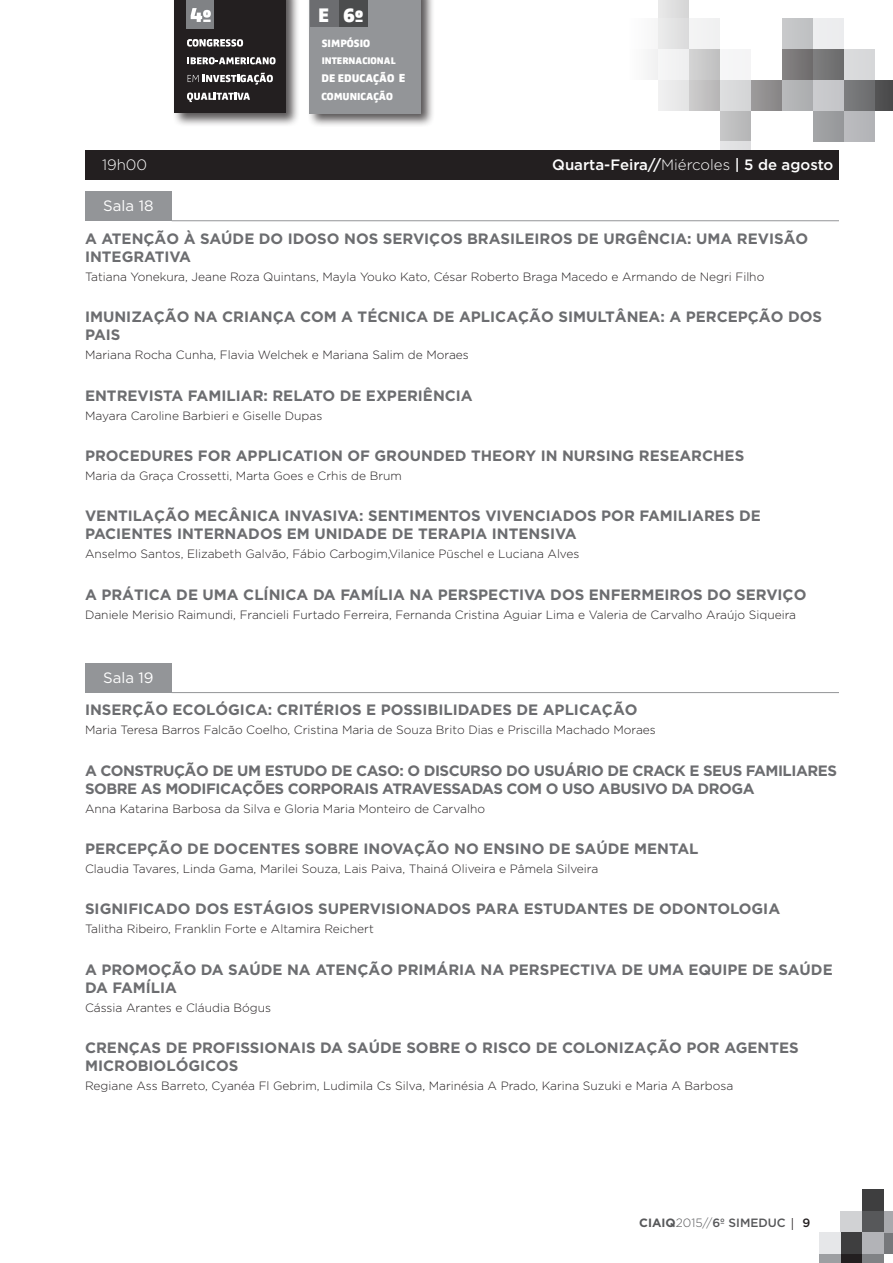
<style>
.page{position:relative;width:893px;height:1263px;background:#fff}
.page>*{position:absolute;margin:0;border:0;box-sizing:border-box;transform-origin:0 0}
.TITULO_CONFERÊNCIA{font:700 15px/18.3px "Gotham";color:#6c6d70}
.TITULO_CONFERÊNCIA-2{font:700 15px/18.3px "Gotham";letter-spacing:-.03em;color:#6c6d70}
.t1{font:500 15px "Gotham";color:#fff}
.t2{font:15px "Gotham";color:#fff}
.t3{font:300 15px "Gotham";color:#fff}
.NOME_LOCAL{font:300 12px "Gotham";color:#231f20}
.t4{font:500 12px "Gotham";color:#57585a}
.t5{font:11.55px "Zwo Alt LF w 8";color:#fff}
.t6{font:10.95px "Zwo Alt LF w 8";color:#fff}
.t7{font:10.65px "Zwo Alt LF w 8";color:#fff}
.t8{font:9.9px "Zwo Alt LF w 8";color:#fff}
.s1{font-size:12.15px}
.s2{font-weight:300}
.s3{font-weight:700}
.s4{font-family:"Trajan Pro";font-weight:700;color:#231f20}
.s5{color:#231f20}
</style>
<div class="page">
<div style="left:307px;top:0;width:128px;height:128px;background:#231f20;opacity:.75"></div>
<div style="left:310px;top:0;width:111px;height:113px;background:#939598"></div>
<div style="left:310px;top:0;width:29px;height:27px;background:#6c6d70"></div>
<div style="left:339px;top:0;width:29px;height:27px;background:#4b4c4d"></div>
<div style="left:862px;top:1189px;width:22px;height:22px;background:#3e3e3f"></div>
<div style="left:862px;top:1211px;width:22px;height:21px;background:#57585a"></div>
<div style="left:841px;top:1211px;width:21px;height:21px;background:#d1d2d4"></div>
<div style="left:841px;top:1232px;width:21px;height:22px;background:#3e3e3f"></div>
<div style="left:862px;top:1232px;width:22px;height:22px;background:#b2b3b7"></div>
<div style="left:884px;top:1232px;width:9px;height:22px;background:#76787b"></div>
<div style="left:862px;top:1254px;width:22px;height:9px;background:#808285"></div>
<div style="left:841px;top:1254px;width:21px;height:9px;background:#231f20"></div>
<div style="left:819px;top:1254px;width:22px;height:9px;background:#9d9fa2"></div>
<div style="left:819px;top:1232px;width:22px;height:22px;background:#e6e7e9"></div>
<div style="left:884px;top:1211px;width:9px;height:21px;background:#a8a9ad"></div>
<div style="left:172px;top:0;width:128px;height:127px;background:#231f20;opacity:.75"></div>
<div style="left:174px;top:0;width:112px;height:113px;background:#231f20"></div>
<svg style="left:188px;top:73px;width:85px;height:12px"></svg>
<svg style="left:187px;top:93px;width:63px;height:9px"></svg>
<svg style="left:187px;top:39px;width:56px;height:8px"></svg>
<div style="left:187px;top:0;width:27px;height:29px;background:#808285"></div>
<svg style="left:187px;top:57px;width:89px;height:7px"></svg>
<svg style="left:191px;top:8px;width:20px;height:14px"></svg>
<div style="left:658px;top:0;width:31px;height:18px;background:#dfdfe0"></div>
<div style="left:658px;top:18px;width:31px;height:31px;background:#e3e4e4"></div>
<div style="left:689px;top:18px;width:31px;height:31px;background:#f2f2f3"></div>
<div style="left:689px;top:49px;width:31px;height:31px;background:#cacaca"></div>
<div style="left:658px;top:49px;width:31px;height:31px;background:#f2f2f3"></div>
<div style="left:627px;top:49px;width:31px;height:31px;background:#f8f8f8"></div>
<div style="left:658px;top:80px;width:31px;height:31px;background:#eaeaeb"></div>
<div style="left:689px;top:80px;width:31px;height:31px;background:#c2c1c1"></div>
<div style="left:720px;top:80px;width:31px;height:31px;background:#d9dadb"></div>
<div style="left:720px;top:49px;width:31px;height:31px;background:#f5f5f6"></div>
<div style="left:627px;top:18px;width:31px;height:31px;background:#fafafa"></div>
<div style="left:875px;top:80px;width:18px;height:31px;background:#4d4d4e"></div>
<div style="left:844px;top:80px;width:31px;height:31px;background:#737476"></div>
<div style="left:844px;top:49px;width:31px;height:31px;background:#d8d9db"></div>
<div style="left:813px;top:49px;width:31px;height:31px;background:#757575"></div>
<div style="left:813px;top:80px;width:31px;height:31px;background:#c8c8cb"></div>
<div style="left:813px;top:111px;width:31px;height:31px;background:#9d9ea0"></div>
<div style="left:782px;top:80px;width:31px;height:31px;background:#b2b3b5"></div>
<div style="left:782px;top:49px;width:31px;height:31px;background:#7a7778"></div>
<div style="left:782px;top:18px;width:31px;height:31px;background:#c3c5c6"></div>
<div style="left:813px;top:18px;width:31px;height:31px;background:#ededef"></div>
<div style="left:844px;top:111px;width:31px;height:31px;background:#b7b7bb"></div>
<div style="left:751px;top:80px;width:31px;height:31px;background:#918f8f"></div>
<div style="left:720px;top:111px;width:31px;height:30px;background:#bebebf"></div>
<div style="left:720px;top:141px;width:31px;height:31px;background:#e1e1e3"></div>
<div style="left:85px;top:191px;width:87px;height:30px;background:#939598"></div>
<hr style="left:172px;top:220px;width:667px;height:1px;background:#939598">
<div style="left:85px;top:663px;width:87px;height:30px;background:#939598"></div>
<hr style="left:172px;top:692px;width:667px;height:1px;background:#939598">
<div style="left:85px;top:150px;width:754px;height:30px;background:#231f20"></div>
<p class="t6" style="left:288px;top:36px;width:83px">E 6º SIMPÓSIO</p>
<p class="t8" style="left:322px;top:55px;width:75px">INTERNACIONAL</p>
<p class="t5" style="left:322px;top:72px;width:85px">DE EDUCAÇÃO <span class="s1">E</span></p>
<p class="t7" style="left:321px;top:90px;width:73px">COMUNICAÇÃO</p>
<p class="t3" style="left:102px;top:157px;width:47px">19h00</p>
<p class="t1" style="left:552px;top:156px;width:283px">Quarta-Feira//<span class="s2">Miércoles</span> | 5 de agosto</p>
<p class="t2" style="left:103px;top:197px;width:52px">Sala 18</p>
<p class="TITULO_CONFERÊNCIA" style="left:85px;top:229px;width:725px">A ATENÇÃO À SAÚDE DO IDOSO NOS SERVIÇOS BRASILEIROS DE URGÊNCIA: UMA REVISÃO<br>INTEGRATIVA</p>
<p class="NOME_LOCAL" style="left:85px;top:270px;width:681px">Tatiana Yonekura, Jeane Roza Quintans, Mayla Youko Kato, César Roberto Braga Macedo e Armando de Negri Filho</p>
<p class="TITULO_CONFERÊNCIA" style="left:85px;top:307px;width:738px">IMUNIZAÇÃO NA CRIANÇA COM A TÉCNICA DE APLICAÇÃO SIMULTÂNEA: A PERCEPÇÃO DOS<br>PAIS</p>
<p class="NOME_LOCAL" style="left:85px;top:348px;width:385px">Mariana Rocha Cunha, Flavia Welchek e Mariana Salim de Moraes</p>
<p class="TITULO_CONFERÊNCIA" style="left:85px;top:386px;width:389px">ENTREVISTA FAMILIAR: RELATO DE EXPERIÊNCIA</p>
<p class="NOME_LOCAL" style="left:85px;top:409px;width:239px">Mayara Caroline Barbieri e Giselle Dupas</p>
<p class="TITULO_CONFERÊNCIA" style="left:85px;top:446px;width:661px">PROCEDURES FOR APPLICATION OF GROUNDED THEORY IN NURSING RESEARCHES</p>
<p class="NOME_LOCAL" style="left:85px;top:469px;width:318px">Maria da Graça Crossetti, Marta Goes e Crhis de Brum</p>
<p class="TITULO_CONFERÊNCIA" style="left:85px;top:506px;width:677px">VENTILAÇÃO MECÂNICA INVASIVA: SENTIMENTOS VIVENCIADOS POR FAMILIARES DE<br>PACIENTES INTERNADOS EM UNIDADE DE TERAPIA INTENSIVA</p>
<p class="NOME_LOCAL" style="left:85px;top:547px;width:496px">Anselmo Santos, Elizabeth Galvão, Fábio Carbogim,Vilanice Püschel e Luciana Alves</p>
<p class="TITULO_CONFERÊNCIA" style="left:85px;top:585px;width:723px">A PRÁTICA DE UMA CLÍNICA DA FAMÍLIA NA PERSPECTIVA DOS ENFERMEIROS DO SERVIÇO</p>
<p class="NOME_LOCAL" style="left:85px;top:608px;width:712px">Daniele Merisio Raimundi, Francieli Furtado Ferreira, Fernanda Cristina Aguiar Lima e Valeria de Carvalho Araújo Siqueira</p>
<p class="t2" style="left:103px;top:669px;width:52px">Sala 19</p>
<p class="TITULO_CONFERÊNCIA" style="left:85px;top:701px;width:554px">INSERÇÃO ECOLÓGICA: CRITÉRIOS E POSSIBILIDADES DE APLICAÇÃO</p>
<p class="NOME_LOCAL" style="left:85px;top:723px;width:572px">Maria Teresa Barros Falcão Coelho, Cristina Maria de Souza Brito Dias e Priscilla Machado Moraes</p>
<p class="TITULO_CONFERÊNCIA-2" style="left:85px;top:761px;width:753px">A CONSTRUÇÃO DE UM ESTUDO DE CASO: O DISCURSO DO USUÁRIO DE CRACK E SEUS FAMILIARES<br>SOBRE AS MODIFICAÇÕES CORPORAIS ATRAVESSADAS COM O USO ABUSIVO DA DROGA</p>
<p class="NOME_LOCAL" style="left:85px;top:802px;width:401px">Anna Katarina Barbosa da Silva e Gloria Maria Monteiro de Carvalho</p>
<p class="TITULO_CONFERÊNCIA" style="left:85px;top:839px;width:615px">PERCEPÇÃO DE DOCENTES SOBRE INOVAÇÃO NO ENSINO DE SAÚDE MENTAL</p>
<p class="NOME_LOCAL" style="left:85px;top:862px;width:515px">Claudia Tavares, Linda Gama, Marilei Souza, Lais Paiva, Thainá Oliveira e Pâmela Silveira</p>
<p class="TITULO_CONFERÊNCIA" style="left:85px;top:900px;width:697px">SIGNIFICADO DOS ESTÁGIOS SUPERVISIONADOS PARA ESTUDANTES DE ODONTOLOGIA</p>
<p class="NOME_LOCAL" style="left:85px;top:922px;width:290px">Talitha Ribeiro, Franklin Forte e Altamira Reichert</p>
<p class="TITULO_CONFERÊNCIA" style="left:85px;top:960px;width:749px">A PROMOÇÃO DA SAÚDE NA ATENÇÃO PRIMÁRIA NA PERSPECTIVA DE UMA EQUIPE DE SAÚDE<br>DA FAMÍLIA</p>
<p class="NOME_LOCAL" style="left:85px;top:1001px;width:188px">Cássia Arantes e Cláudia Bógus</p>
<p class="TITULO_CONFERÊNCIA" style="left:85px;top:1038px;width:715px">CRENÇAS DE PROFISSIONAIS DA SAÚDE SOBRE O RISCO DE COLONIZAÇÃO POR AGENTES<br>MICROBIOLÓGICOS</p>
<p class="NOME_LOCAL" style="left:85px;top:1079px;width:650px">Regiane Ass Barreto, Cyanéa Fl Gebrim, Ludimila Cs Silva, Marinésia A Prado, Karina Suzuki e Maria A Barbosa</p>
<p class="t4" style="left:639px;top:1216px;width:173px"><span class="s3">CIAIQ</span><span class="s2">2015//</span>6º SIMEDUC <span class="s4">|</span> <span class="s5">9</span></p>
</div>
